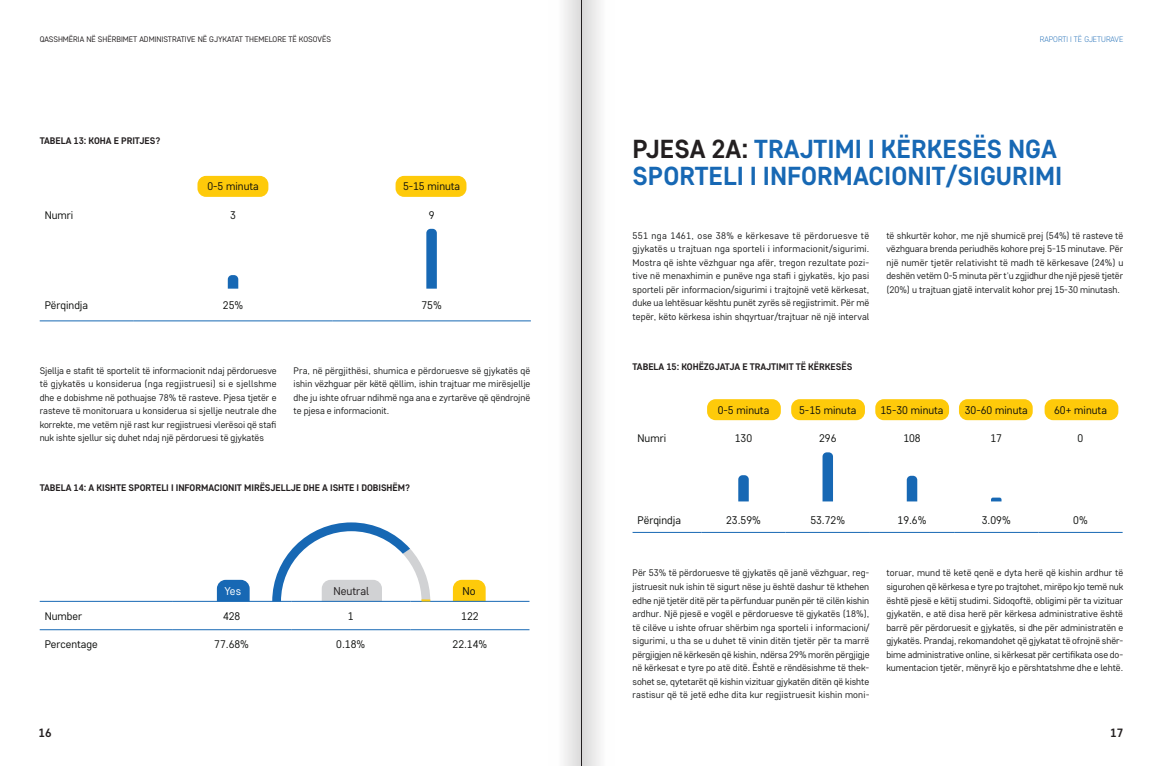
<style>
.page{position:relative;width:1163px;height:766px;background:#fff}
.page>*{position:absolute;margin:0;border:0;box-sizing:border-box;transform-origin:0 0}
.t1{font:700 26px/27px "Core Sans D55";color:#1768b4}
.t2{font:700 12px "Core Sans D55";color:#231f20}
.t3{font:11.3px "Core Sans D35";color:#231f20}
.t4{font:11.3px "Core Sans D35";color:#fff}
.t5{font:11.3px "Core Sans D35";color:#0e100e}
.t6{font:11px "Core Sans D35";color:#0e100e}
.t7{font:9.5px/13.5px "Core Sans D35";letter-spacing:-.005em;color:#1f2020;text-align:justify}
.t8{font:700 9.5px "Core Sans D55";letter-spacing:-.005em;color:#231f20}
.t9{font:8px "Core Sans D35";color:#231f20}
.t10{font:300 8px "Core Sans D25";color:#1768b4}
.s1{color:#231f20}
</style>
<div class="page">
<div style="left:707px;top:399px;width:73px;height:21px;background:#feca0a;border-radius:9px"></div>
<div style="left:791px;top:399px;width:73px;height:21px;background:#feca0a;border-radius:9px"></div>
<div style="left:875px;top:399px;width:73px;height:21px;background:#feca0a;border-radius:9px"></div>
<div style="left:958px;top:399px;width:74px;height:21px;background:#feca0a;border-radius:9px"></div>
<div style="left:1044px;top:399px;width:74px;height:21px;background:#feca0a;border-radius:9px"></div>
<div style="left:197px;top:176px;width:71px;height:21px;background:#feca0a;border-radius:9px"></div>
<div style="left:395px;top:176px;width:71px;height:21px;background:#feca0a;border-radius:9px"></div>
<hr style="left:40px;top:320px;width:94px;height:1px;background:#1768b4">
<hr style="left:134px;top:320px;width:198px;height:1px;background:#1768b4">
<hr style="left:332px;top:320px;width:199px;height:1px;background:#1768b4">
<svg style="left:228px;top:275px;width:10px;height:13px"></svg>
<svg style="left:426px;top:229px;width:11px;height:59px"></svg>
<svg style="left:217px;top:579px;width:32px;height:22px"></svg>
<svg style="left:453px;top:579px;width:32px;height:22px"></svg>
<hr style="left:40px;top:601px;width:132px;height:1px;background:#1768b4">
<hr style="left:172px;top:601px;width:119px;height:1px;background:#1768b4">
<hr style="left:291px;top:601px;width:119px;height:1px;background:#1768b4">
<hr style="left:410px;top:601px;width:119px;height:1px;background:#1768b4">
<hr style="left:40px;top:629px;width:132px;height:1px;background:#1768b4">
<hr style="left:172px;top:629px;width:119px;height:1px;background:#1768b4">
<hr style="left:291px;top:629px;width:119px;height:1px;background:#1768b4">
<hr style="left:410px;top:629px;width:119px;height:1px;background:#1768b4">
<svg style="left:272px;top:522px;width:158px;height:79px"></svg>
<hr style="left:632px;top:532px;width:69px;height:1px;background:#1768b4">
<hr style="left:701px;top:532px;width:84px;height:1px;background:#1768b4">
<hr style="left:785px;top:532px;width:84px;height:1px;background:#1768b4">
<hr style="left:869px;top:532px;width:84px;height:1px;background:#1768b4">
<hr style="left:953px;top:532px;width:85px;height:1px;background:#1768b4">
<hr style="left:1038px;top:532px;width:84px;height:1px;background:#1768b4">
<svg style="left:738px;top:475px;width:10px;height:26px"></svg>
<svg style="left:822px;top:452px;width:10px;height:49px"></svg>
<svg style="left:906px;top:475px;width:11px;height:26px"></svg>
<svg style="left:991px;top:497px;width:10px;height:4px"></svg>
<svg style="left:564px;top:0;width:36px;height:765px"></svg>
<hr style="left:581px;top:0;width:1px;height:765px;background:#231f20">
<p class="t9" style="left:40px;top:34px;width:293px">QASSHMËRIA NË SHËRBIMET ADMINISTRATIVE NË GJYKATAT THEMELORE TË KOSOVËS</p>
<p class="t10" style="left:1039px;top:34px;width:85px">RAPORTI I TË GJETURAVE</p>
<p class="t8" style="left:40px;top:134px;width:122px">TABELA 13: KOHA E PRITJES?</p>
<p class="t6" style="left:207px;top:179px;width:53px">0-5 minuta</p>
<p class="t6" style="left:403px;top:179px;width:59px">5-15 minuta</p>
<p class="t6" style="left:45px;top:208px;width:30px">Numri</p>
<p class="t6" style="left:230px;top:208px;width:7px">3</p>
<p class="t6" style="left:428px;top:208px;width:7px">9</p>
<p class="t6" style="left:45px;top:297px;width:45px">Përqindja</p>
<p class="t6" style="left:223px;top:297px;width:22px">25%</p>
<p class="t6" style="left:421px;top:297px;width:22px">75%</p>
<p class="t7" style="left:40px;top:363px;width:238px">Sjellja e stafit të sportelit të informacionit ndaj përdoruesve të gjykatës u konsiderua (nga regjistruesi) si e sjellshme dhe e dobishme në pothuajse 78% të rasteve. Pjesa tjetër e rasteve të monitoruara u konsiderua si sjellje neutrale dhe korrekte, me vetëm një rast kur regjistruesi vlerësoi që stafi nuk ishte sjellur siç duhet ndaj një përdoruesi të gjykatës</p>
<p class="t7" style="left:293px;top:363px;width:238px">Pra, në përgjithësi, shumica e përdoruesve së gjykatës që ishin vëzhguar për këtë qëllim, ishin trajtuar me mirësjellje dhe ju ishte ofruar ndihmë nga ana e zyrtarëve që qëndrojnë te pjesa e informacionit.</p>
<p class="t8" style="left:40px;top:481px;width:372px">TABELA 14: A KISHTE SPORTELI I INFORMACIONIT MIRËSJELLJE DHE A ISHTE I DOBISHËM?</p>
<p class="t4" style="left:224px;top:583px;width:18px">Yes</p>
<p class="t3" style="left:333px;top:583px;width:37px">Neutral</p>
<p class="t5" style="left:462px;top:583px;width:15px">No</p>
<p class="t6" style="left:45px;top:608px;width:39px">Number</p>
<p class="t6" style="left:223px;top:608px;width:19px">428</p>
<p class="t6" style="left:348px;top:608px;width:7px">1</p>
<p class="t6" style="left:461px;top:608px;width:19px">122</p>
<p class="t6" style="left:45px;top:637px;width:55px">Percentage</p>
<p class="t6" style="left:214px;top:637px;width:36px">77.68%</p>
<p class="t6" style="left:336px;top:637px;width:30px">0.18%</p>
<p class="t6" style="left:452px;top:637px;width:36px">22.14%</p>
<h1 class="t1" style="left:632px;top:134px;width:431px"><span class="s1">PJESA 2A:</span> TRAJTIMI I KËRKESËS NGA<br>SPORTELI I INFORMACIONIT/SIGURIMI</h1>
<p class="t7" style="left:632px;top:228px;width:238px">551 nga 1461, ose 38% e kërkesave të përdoruesve të gjykatës u trajtuan nga sporteli i informacionit/sigurimi.<br>Mostra që ishte vëzhguar nga afër, tregon rezultate pozi&shy;tive në menaxhimin e punëve nga stafi i gjykatës, kjo pasi sporteli për informacion/sigurimi i trajtojnë vetë kërkesat, duke ua lehtësuar kështu punët zyrës së regjistrimit. Për më tepër, këto kërkesa ishin shqyrtuar/trajtuar në një interval</p>
<p class="t7" style="left:886px;top:228px;width:238px">të shkurtër kohor, me një shumicë prej (54%) të rasteve të vëzhguara brenda periudhës kohore prej 5-15 minutave. Për një numër tjetër relativisht të madh të kërkesave (24%) u deshën vetëm 0-5 minuta për t'u zgjidhur dhe një pjesë tjetër (20%) u trajtuan gjatë intervalit kohor prej 15-30 minutash.</p>
<p class="t8" style="left:632px;top:360px;width:221px">TABELA 15: KOHËZGJATJA E TRAJTIMIT TË KËRKESËS</p>
<p class="t6" style="left:717px;top:403px;width:53px">0-5 minuta</p>
<p class="t6" style="left:799px;top:403px;width:59px">5-15 minuta</p>
<p class="t6" style="left:880px;top:403px;width:64px">15-30 minuta</p>
<p class="t6" style="left:964px;top:403px;width:64px">30-60 minuta</p>
<p class="t6" style="left:1053px;top:403px;width:54px">60+ minuta</p>
<p class="t6" style="left:637px;top:431px;width:30px">Numri</p>
<p class="t6" style="left:734px;top:431px;width:19px">130</p>
<p class="t6" style="left:819px;top:431px;width:19px">296</p>
<p class="t6" style="left:903px;top:431px;width:19px">108</p>
<p class="t6" style="left:990px;top:431px;width:13px">17</p>
<p class="t6" style="left:1077px;top:431px;width:7px">0</p>
<p class="t6" style="left:637px;top:512px;width:45px">Përqindja</p>
<p class="t6" style="left:726px;top:512px;width:36px">23.59%</p>
<p class="t6" style="left:810px;top:512px;width:36px">53.72%</p>
<p class="t6" style="left:897px;top:512px;width:30px">19.6%</p>
<p class="t6" style="left:981px;top:512px;width:30px">3.09%</p>
<p class="t6" style="left:1073px;top:512px;width:16px">0%</p>
<p class="t7" style="left:632px;top:566px;width:238px">Për 53% të përdoruesve të gjykatës që janë vëzhguar, reg&shy;jistruesit nuk ishin të sigurt nëse ju është dashur të kthehen edhe një tjetër ditë për ta përfunduar punën për të cilën kishin ardhur. Një pjesë e vogël e përdoruesve të gjykatës (18%), të cilëve u ishte ofruar shërbim nga sporteli i informacioni/ sigurimi, u tha se u duhet të vinin ditën tjetër për ta marrë përgjigjen në kërkesën që kishin, ndërsa 29% morën përgjigje në kërkesat e tyre po atë ditë. Është e rëndësishme të thek&shy;sohet se, qytetarët që kishin vizituar gjykatën ditën që kishte rastisur që të jetë edhe dita kur regjistruesit kishin moni-</p>
<p class="t7" style="left:886px;top:566px;width:238px">toruar, mund të ketë qenë e dyta herë që kishin ardhur të sigurohen që kërkesa e tyre po trajtohet, mirëpo kjo temë nuk është pjesë e këtij studimi. Sidoqoftë, obligimi për ta vizituar gjykatën, e atë disa herë për kërkesa administrative është barrë për përdoruesit e gjykatës, si dhe për administratën e gjykatës. Prandaj, rekomandohet që gjykatat të ofrojnë shër&shy;bime administrative online, si kërkesat për certifikata ose do&shy;kumentacion tjetër, mënyrë kjo e përshtatshme dhe e lehtë.</p>
<p class="t2" style="left:39px;top:724px;width:14px">16</p>
<p class="t2" style="left:1110px;top:724px;width:14px">17</p>
</div>
